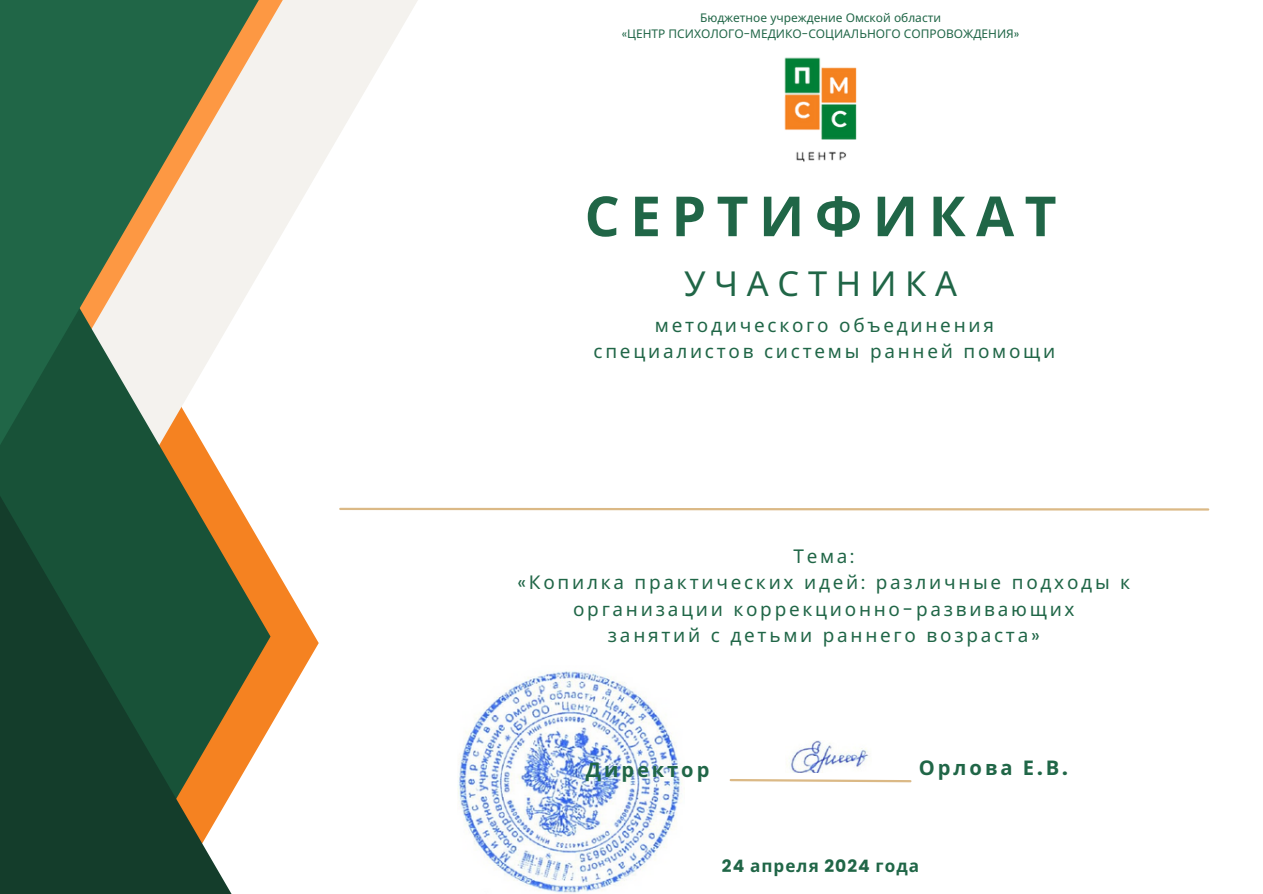
<style>
.page{position:relative;width:1263px;height:894px;background:#fff}
.page>*{position:absolute;margin:0;border:0;box-sizing:border-box;transform-origin:0 0}
.t1{font:700 55.2px "Noto Sans";letter-spacing:.19em;color:#206647}
.t2{font:34.35px "Noto Sans";letter-spacing:.255em;color:#206647}
.t3{font:700 20.25px "Noto Sans";letter-spacing:.145em;color:#206647}
.t4{font:700 20.1px "Noto Sans";letter-spacing:.145em;color:#206647}
.t5{font:18.9px/26.1px "Noto Sans";letter-spacing:.145em;color:#206647;text-align:center}
.t6{font:700 17.1px "Noto Sans";letter-spacing:.06em;color:#206647}
.t7{font:12px "Noto Sans";color:#206647}
.s1{font-family:"Poppins"}
</style>
<div class="page">
<svg style="left:271px;top:561px;width:48px;height:164px"></svg>
<div style="left:0;top:0;width:444px;height:495px;background:linear-gradient(to bottom,#fbfaf9,#fff)"></div>
<div style="left:0;top:0;width:337px;height:446px;background:linear-gradient(to bottom,#f2efe9,#fff)"></div>
<svg style="left:0;top:0;width:271px;height:495px;background:#7b9a81"></svg>
<img style="left:784px;top:57px;width:73px;height:105px">
<svg style="left:729px;top:779px;width:183px;height:4px"></svg>
<img style="left:458px;top:671px;width:224px;height:222px">
<svg style="left:0;top:464px;width:270px;height:429px;background:#415c3f"></svg>
<svg style="left:339px;top:507px;width:871px;height:4px"></svg>
<img style="left:787px;top:740px;width:82px;height:32px">
<p class="t7" style="left:700px;top:9px;width:243px">Бюджетное учреждение Омской области</p>
<h3 class="t7" style="left:622px;top:25px;width:399px"><span class="s1">«</span>ЦЕНТР ПСИХОЛОГО<span class="s1">-</span>МЕДИКО<span class="s1">-</span>СОЦИАЛЬНОГО СОПРОВОЖДЕНИЯ<span class="s1">»</span></h3>
<p class="t1" style="left:585px;top:177px;width:473px">СЕРТИФИКАТ</p>
<h4 class="t2" style="left:684px;top:259px;width:275px">УЧАСТНИКА</h4>
<p class="t5" style="left:594px;top:311px;width:463px">методического объединения специалистов системы ранней помощи</p>
<p class="t5" style="left:517px;top:543px;width:614px">Тема<span class="s1">:<br>«</span>Копилка практических идей<span class="s1">:</span> различные подходы к организации коррекционно<span class="s1">-</span>развивающих<br>занятий с детьми раннего возраста<span class="s1">»</span></p>
<h2 class="t4" style="left:586px;top:755px;width:125px">Директор</h2>
<h4 class="t3" style="left:919px;top:752px;width:151px">Орлова Е<span class="s1">.</span>В<span class="s1">.</span></h4>
<p class="t6" style="left:722px;top:853px;width:199px"><span class="s1">24</span> апреля <span class="s1">2024</span> года</p>
</div>
